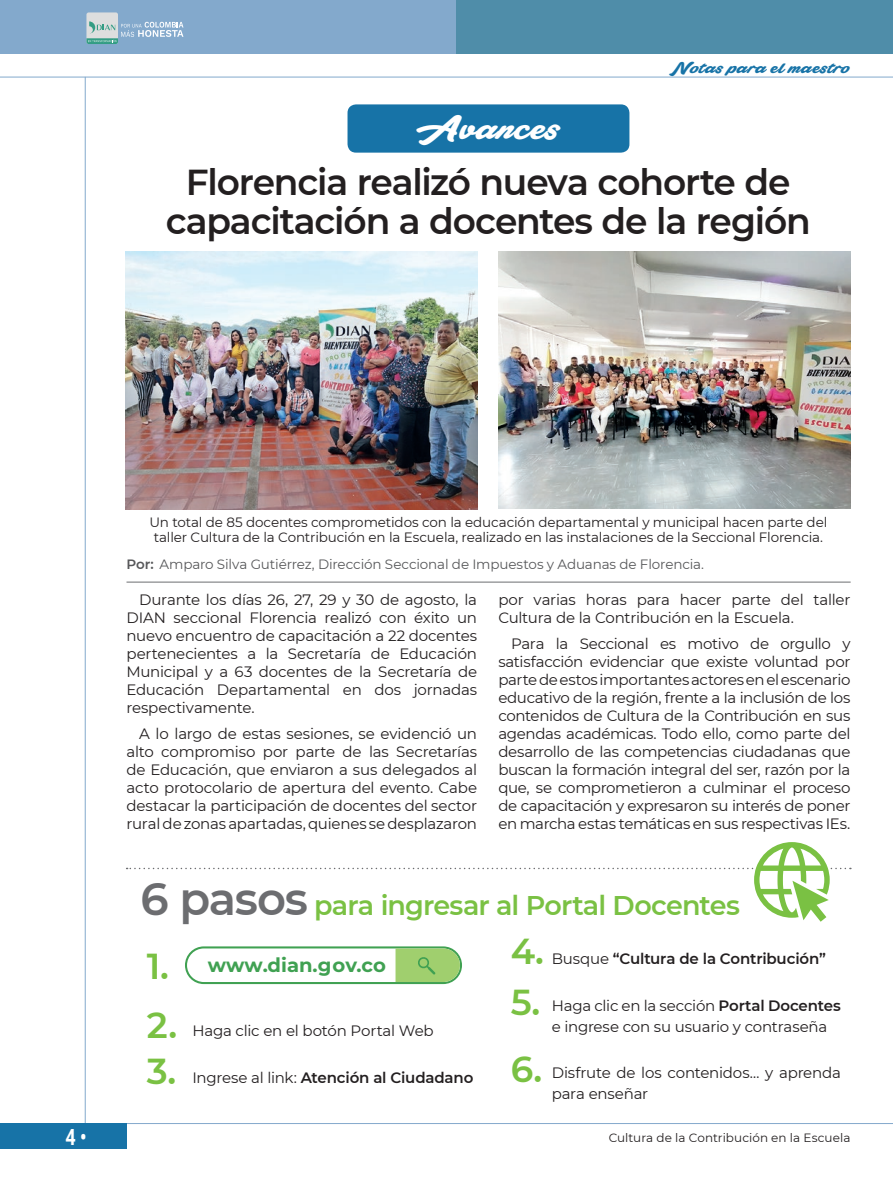
<style>
.page{position:relative;width:893px;height:1191px;background:#fff}
.page>*{position:absolute;margin:0;border:0;box-sizing:border-box;transform-origin:0 0}
.t1{font:600 36px/39px "Montserrat";letter-spacing:-.03em;color:#231f20;text-align:center}
.t2{font:600 36px/45.8px "Montserrat";color:#7ac143}
.t3{font:36px "Plicata PERSONALUSEONLY";letter-spacing:.02em;color:#fff}
.t4{font:600 27px "Montserrat";letter-spacing:-.03em;color:#7ac143}
.t5{font:700 22.5px "Roboto";color:#fff;scale:.8 1}
.t6{font:700 19.5px "Montserrat";color:#40a152}
.t7{font:18px "Plicata PERSONALUSEONLY";letter-spacing:.045em;color:#1773a7}
.t8{font:15px/18px "Montserrat";letter-spacing:-.015em;color:#231f20;text-align:justify}
.t9{font:600 15px "Montserrat";letter-spacing:-.01em;color:#231f20}
.t10{font:13.5px/15px "Montserrat";letter-spacing:-.01em;color:#231f20;text-align:center}
.t11{font:13.5px "Montserrat";letter-spacing:-.01em;color:#57585a}
.t12{font:12px "Montserrat";letter-spacing:.005em;color:#231f20}
.s1{font-weight:600}
.s2{font-size:45px;color:#6c6d70}
.s3{font-weight:400}
</style>
<div class="page">
<hr style="left:85px;top:77px;width:1px;height:1047px;background:#83a9cc">
<hr style="left:0;top:1123px;width:893px;height:1px;background:#83a9cc">
<div style="left:0;top:0;width:893px;height:54px;background:#83a9cc"></div>
<div style="left:456px;top:0;width:437px;height:54px;background:#4f8da9"></div>
<div style="left:0;top:1123px;width:126px;height:25px;background:#1773a7"></div>
<hr style="left:0;top:77px;width:893px;height:1px;background:#83a9cc">
<div style="left:86px;top:12px;width:32px;height:32px;background:#dddede;border-radius:2px"></div>
<svg style="left:86px;top:21px;width:97px;height:23px"></svg>
<div style="left:347px;top:104px;width:282px;height:49px;background:#1773a7;border-radius:9px"></div>
<svg style="left:185px;top:946px;width:277px;height:38px"></svg>
<svg style="left:127px;top:842px;width:724px;height:79px"></svg>
<hr style="left:126px;top:582px;width:725px;height:1px;background:#6c6d70">
<img style="left:126px;top:251px;width:351px;height:258px">
<img style="left:498px;top:252px;width:353px;height:257px">
<h1 class="t3" style="left:416px;top:107px;width:146px">Avances</h1>
<p class="t7" style="left:669px;top:57px;width:183px">Notas para el maestro</p>
<h1 class="t1" style="left:166px;top:161px;width:647px">Florencia realizó nueva cohorte de capacitación a docentes de la región</h1>
<h3 class="t5" style="left:65px;top:1121px;width:28px">4 •</h3>
<p class="t10" style="left:150px;top:514px;width:679px">Un total de 85 docentes comprometidos con la educación departamental y municipal hacen parte del taller Cultura de la Contribución en la Escuela, realizado en las instalaciones de la Seccional Florencia.</p>
<p class="t11" style="left:126px;top:555px;width:579px"><span class="s1">Por:</span> Amparo Silva Gutiérrez, Dirección Seccional de Impuestos y Aduanas de Florencia.</p>
<p class="t8" style="left:127px;top:590px;width:352px;text-indent:13px">Durante los días 26, 27, 29 y 30 de agosto, la DIAN seccional Florencia realizó con éxito un nuevo encuentro de capacitación a 22 docentes pertenecientes a la Secretaría de Educación Municipal y a 63 docentes de la Secretaría de Educación Departamental en dos jornadas respectivamente.</p>
<p class="t8" style="left:127px;top:724px;width:352px;text-indent:13px">A lo largo de estas sesiones, se evidenció un alto compromiso por parte de las Secretarías de Educación, que enviaron a sus delegados al acto protocolario de apertura del evento. Cabe destacar la participación de docentes del sector rural de zonas apartadas, quienes se desplazaron</p>
<p class="t8" style="left:498px;top:590px;width:354px">por varias horas para hacer parte del taller<br>Cultura de la Contribución en la Escuela.</p>
<p class="t8" style="left:498px;top:634px;width:354px;text-indent:13px">Para la Seccional es motivo de orgullo y satisfacción evidenciar que existe voluntad por parte de estos importantes actores en el escenario educativo de la región, frente a la inclusión de los contenidos de Cultura de la Contribución en sus agendas académicas. Todo ello, como parte del desarrollo de las competencias ciudadanas que buscan la formación integral del ser, razón por la que, se comprometieron a culminar el proceso de capacitación y expresaron su interés de poner en marcha estas temáticas en sus respectivas IEs.</p>
<h2 class="t4" style="left:141px;top:885px;width:601px"><span class="s2">6 pasos</span> para ingresar al Portal Docentes</h2>
<h1 class="t2" style="left:147px;top:942px;width:24px">1.</h1>
<h1 class="t2" style="left:147px;top:1000px;width:32px">2.<br>3.</h1>
<h3 class="t6" style="left:208px;top:951px;width:180px">www.dian.gov.co</h3>
<p class="t8" style="left:192px;top:1021px;width:243px">Haga clic en el botón Portal Web</p>
<p class="t9" style="left:192px;top:1067px;width:282px"><span class="s3">Ingrese al link:</span> Atención al Ciudadano</p>
<h1 class="t2" style="left:511px;top:924px;width:35px;line-height:51.2px">4.<br>5.</h1>
<h1 class="t2" style="left:511px;top:1044px;width:33px">6.</h1>
<p class="t9" style="left:552px;top:948px;width:276px"><span class="s3">Busque</span> “Cultura de la Contribución”</p>
<p class="t8" style="left:552px;top:994px;width:291px;line-height:21px">Haga clic en la sección <span class="s1">Portal Docentes </span>e ingrese con su usuario y contraseña</p>
<p class="t8" style="left:552px;top:1061px;width:291px;line-height:21px">Disfrute de los contenidos… y aprenda para enseñar</p>
<p class="t12" style="left:609px;top:1129px;width:243px">Cultura de la Contribución en la Escuela</p>
</div>
